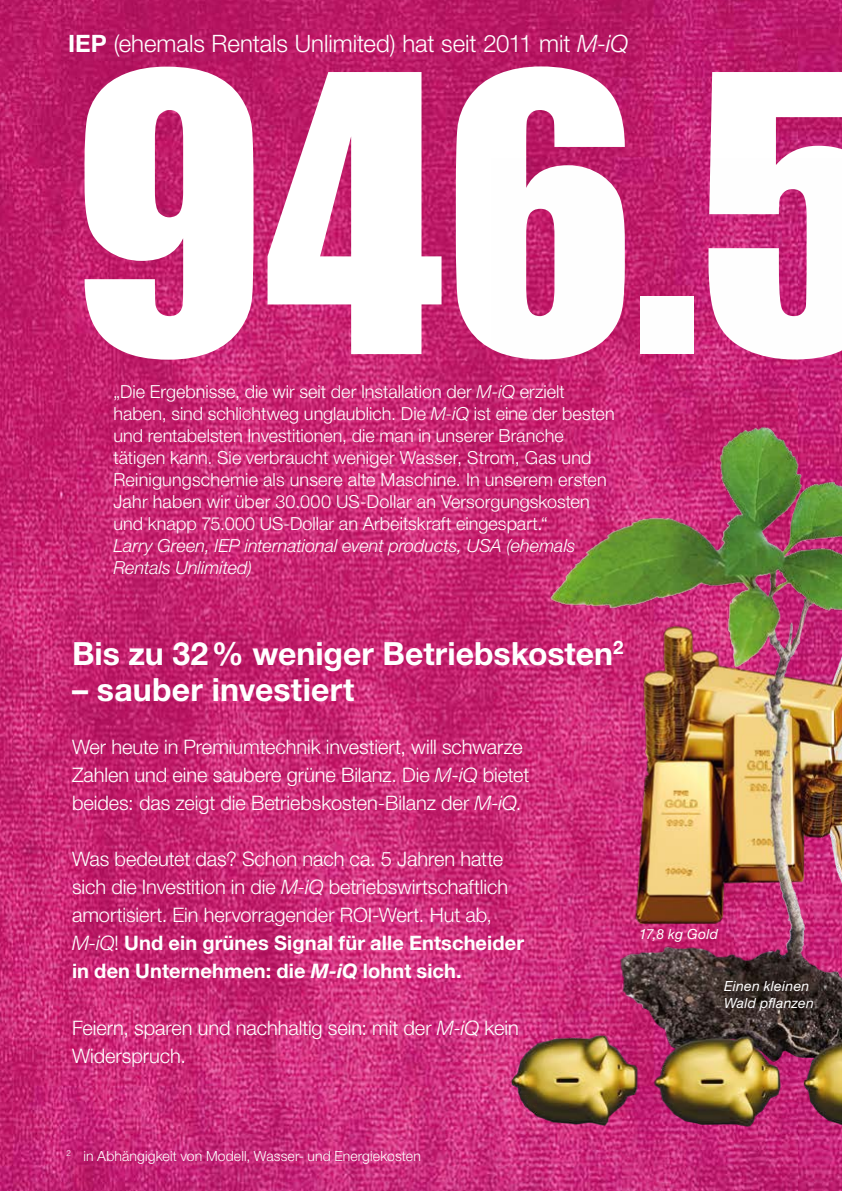
<style>
.page{position:relative;width:842px;height:1191px;background:#fff}
.page>*{position:absolute;margin:0;border:0;box-sizing:border-box;transform-origin:0 0}
.t1{font:356.8px "Impact";color:#fff}
.t2{font:700 32px "Helvetica Neue LTW1 G";color:#fff}
.t3{font:300 24px "Helvetica Neue LTW1 G";color:#fff}
.t4{font:300 20px/28px "Helvetica Neue LTW1 G";letter-spacing:-.005em;color:#fff}
.t5{font:300 18px/22px "Helvetica Neue LTW1 G";color:#fff}
.t6{font:italic 300 18px/22px "Helvetica Neue LTW1 G";color:#fff}
.t7{font:300 14px "Helvetica Neue LTW1 G";letter-spacing:.01em;color:#fff}
.t8{font:italic 14px/16.8px "Helvetica Neue LTW1 G";letter-spacing:.02em;color:#fff}
.s1{font-weight:700}
.s2{font-style:italic}
.s3{font-weight:700;font-style:italic}
</style>
<div class="page">
<img style="left:0;top:0;width:842px;height:1191px">
<img style="left:492px;top:159px;width:350px;height:1032px">
<p class="t3" style="left:68px;top:29px;width:562px"><span class="s1">IEP</span> (ehemals Rentals Unlimited) hat seit 2011 mit <span class="s2">M-iQ</span></p>
<h1 class="t1" style="left:72px;top:-63px;width:818px">946.5</h1>
<p class="t5" style="left:113px;top:380px;width:503px">„Die Ergebnisse, die wir seit der Installation der <span class="s2">M-iQ</span> erzielt haben, sind schlichtweg unglaublich. Die <span class="s2">M-iQ</span> ist eine der besten und rentabelsten Investitionen, die man in unserer Branche tätigen kann. Sie verbraucht weniger Wasser, Strom, Gas und Reinigungschemie als unsere alte Maschine. In unserem ersten Jahr haben wir über 30.000 US-Dollar an Versorgungskosten und knapp 75.000 US-Dollar an Arbeitskraft eingespart.“</p>
<p class="t6" style="left:113px;top:534px;width:464px">Larry Green, IEP international event products, USA (ehemals<br>Rentals Unlimited)</p>
<h2 class="t2" style="left:72px;top:633px;width:553px">Bis zu 32% weniger Betriebskosten<sup>2</sup></h2>
<h2 class="t2" style="left:72px;top:669px;width:284px">– sauber investiert</h2>
<p class="t4" style="left:72px;top:733px;width:459px">Wer heute in Premiumtechnik investiert, will schwarze<br>Zahlen und eine saubere grüne Bilanz. Die <span class="s2">M-iQ</span> bietet beides: das zeigt die Betriebskosten-Bilanz der <span class="s2">M-iQ</span>.</p>
<p class="t4" style="left:72px;top:845px;width:454px">Was bedeutet das? Schon nach ca. 5 Jahren hatte sich die Investition in die <span class="s2">M-iQ</span> betriebswirtschaftlich amortisiert. Ein hervorragender ROI-Wert. Hut ab, <span class="s2">M-iQ</span>! <span class="s1">Und ein grünes Signal für alle Entscheider in den Unternehmen: die</span> <span class="s3">M-iQ</span> <span class="s1">lohnt sich.</span></p>
<p class="t4" style="left:72px;top:1013px;width:448px">Feiern, sparen und nachhaltig sein: mit der <span class="s2">M-iQ</span> kein<br>Widerspruch.</p>
<p class="t8" style="left:639px;top:925px;width:80px">17,8 kg Gold</p>
<p class="t8" style="left:724px;top:977px;width:91px">Einen kleinen<br>Wald pflanzen</p>
<p class="t7" style="left:66px;top:1147px;width:356px"><sup>2</sup> in Abhängigkeit von Modell, Wasser- und Energiekosten</p>
</div>
